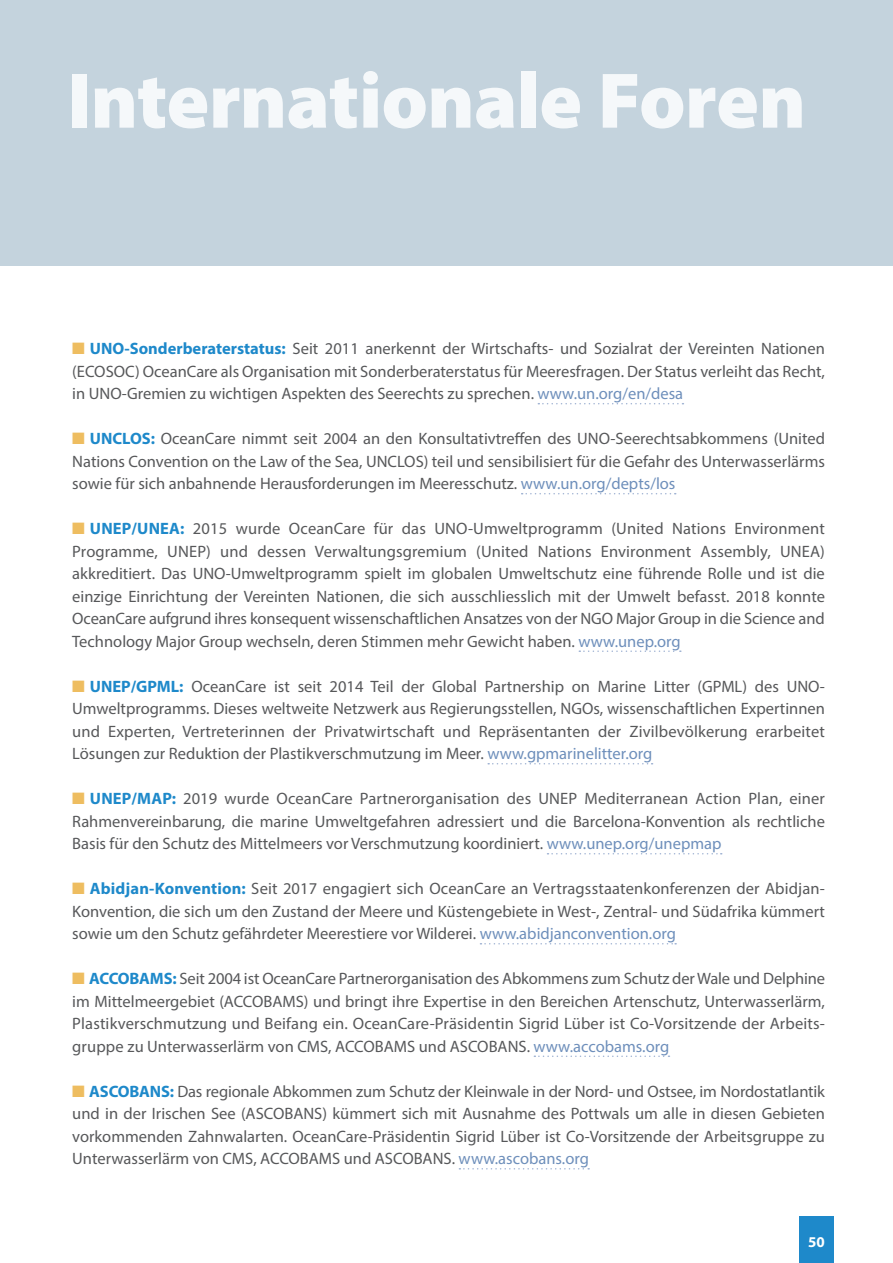
<style>
.page{position:relative;width:893px;height:1263px;background:#fff}
.page>*{position:absolute;margin:0;border:0;box-sizing:border-box;transform-origin:0 0}
.t1{font:900 79.5px "Myriad Pro";letter-spacing:-.01em;color:#f5f8fa}
.t2{font:16.5px/22.5px "Myriad Pro";color:#57585a;text-align:justify}
.t3{font:700 15px "Myriad Pro";color:#fff}
.s1{color:#eebd60}
.s2{font-weight:700;color:#1e89ca}
.s3{color:#6e8fbb}
</style>
<div class="page">
<div style="left:799px;top:1216px;width:34px;height:47px;background:#1e89ca"></div>
<div style="left:0;top:0;width:893px;height:266px;background:#c4d3dd"></div>
<svg style="left:538px;top:403px;width:145px;height:1px"></svg>
<svg style="left:522px;top:493px;width:154px;height:1px"></svg>
<svg style="left:579px;top:650px;width:102px;height:2px"></svg>
<svg style="left:488px;top:763px;width:165px;height:1px"></svg>
<svg style="left:547px;top:853px;width:175px;height:1px"></svg>
<svg style="left:480px;top:943px;width:196px;height:1px"></svg>
<svg style="left:534px;top:1055px;width:135px;height:2px"></svg>
<svg style="left:459px;top:1168px;width:130px;height:1px"></svg>
<h1 class="t1" style="left:67px;top:48px;width:741px">Internationale Foren</h1>
<p class="t2" style="left:72px;top:337px;width:754px"><span class="s1">■</span> <span class="s2">UNO-Sonderberaterstatus:</span> Seit 2011 anerkennt der Wirtschafts- und Sozialrat der Vereinten Nationen (ECOSOC) OceanCare als Organisation mit Sonderberaterstatus für Meeresfragen. Der Status verleiht das Recht, in UNO-Gremien zu wichtigen Aspekten des Seerechts zu sprechen. <span class="s3">www.un.org/en/desa</span></p>
<p class="t2" style="left:72px;top:427px;width:754px"><span class="s1">■</span> <span class="s2">UNCLOS:</span> OceanCare nimmt seit 2004 an den Konsultativtreffen des UNO-Seerechtsabkommens (United Nations Convention on the Law of the Sea, UNCLOS) teil und sensibilisiert für die Gefahr des Unterwasserlärms sowie für sich anbahnende Herausforderungen im Meeresschutz. <span class="s3">www.un.org/depts/los</span></p>
<p class="t2" style="left:72px;top:517px;width:754px"><span class="s1">■</span> <span class="s2">UNEP/UNEA:</span> 2015 wurde OceanCare für das UNO-Umweltprogramm (United Nations Environment Programme, UNEP) und dessen Verwaltungsgremium (United Nations Environment Assembly, UNEA) akkreditiert. Das UNO-Umweltprogramm spielt im globalen Umweltschutz eine führende Rolle und ist die einzige Einrichtung der Vereinten Nationen, die sich ausschliesslich mit der Umwelt befasst. 2018 konnte OceanCare aufgrund ihres konsequent wissenschaftlichen Ansatzes von der NGO Major Group in die Science and Technology Major Group wechseln, deren Stimmen mehr Gewicht haben. <span class="s3">www.unep.org</span></p>
<p class="t2" style="left:72px;top:675px;width:754px"><span class="s1">■</span> <span class="s2">UNEP/GPML:</span> OceanCare ist seit 2014 Teil der Global Partnership on Marine Litter (GPML) des UNO-Umweltprogramms. Dieses weltweite Netzwerk aus Regierungsstellen, NGOs, wissenschaftlichen Expertinnen und Experten, Vertreterinnen der Privatwirtschaft und Repräsentanten der Zivilbevölkerung erarbeitet Lösungen zur Reduktion der Plastikverschmutzung im Meer. <span class="s3">www.gpmarinelitter.org</span></p>
<p class="t2" style="left:72px;top:787px;width:754px"><span class="s1">■</span> <span class="s2">UNEP/MAP:</span> 2019 wurde OceanCare Partnerorganisation des UNEP Mediterranean Action Plan, einer Rahmenvereinbarung, die marine Umweltgefahren adressiert und die Barcelona-Konvention als rechtliche Basis für den Schutz des Mittelmeers vor Verschmutzung koordiniert. <span class="s3">www.unep.org/unepmap</span></p>
<p class="t2" style="left:72px;top:877px;width:754px"><span class="s1">■</span> <span class="s2">Abidjan-Konvention:</span> Seit 2017 engagiert sich OceanCare an Vertragsstaatenkonferenzen der Abidjan-Konvention, die sich um den Zustand der Meere und Küstengebiete in West-, Zentral- und Südafrika kümmert sowie um den Schutz gefährdeter Meerestiere vor Wilderei. <span class="s3">www.abidjanconvention.org</span></p>
<p class="t2" style="left:72px;top:967px;width:754px"><span class="s1">■</span> <span class="s2">ACCOBAMS:</span> Seit 2004 ist OceanCare Partnerorganisation des Abkommens zum Schutz der Wale und Delphine im Mittelmeergebiet (ACCOBAMS) und bringt ihre Expertise in den Bereichen Artenschutz, Unterwasserlärm, Plastikverschmutzung und Beifang ein. OceanCare-Präsidentin Sigrid Lüber ist Co-Vorsitzende der Arbeits&shy;gruppe zu Unterwasserlärm von CMS, ACCOBAMS und ASCOBANS. <span class="s3">www.accobams.org</span></p>
<p class="t2" style="left:72px;top:1080px;width:754px"><span class="s1">■</span> <span class="s2">ASCOBANS:</span> Das regionale Abkommen zum Schutz der Kleinwale in der Nord- und Ostsee, im Nordostatlantik und in der Irischen See (ASCOBANS) kümmert sich mit Ausnahme des Pottwals um alle in diesen Gebieten vorkommenden Zahnwalarten. OceanCare-Präsidentin Sigrid Lüber ist Co-Vorsitzende der Arbeitsgruppe zu Unterwasserlärm von CMS, ACCOBAMS und ASCOBANS. <span class="s3">www.ascobans.org</span></p>
<p class="t3" style="left:808px;top:1232px;width:18px">50</p>
</div>
